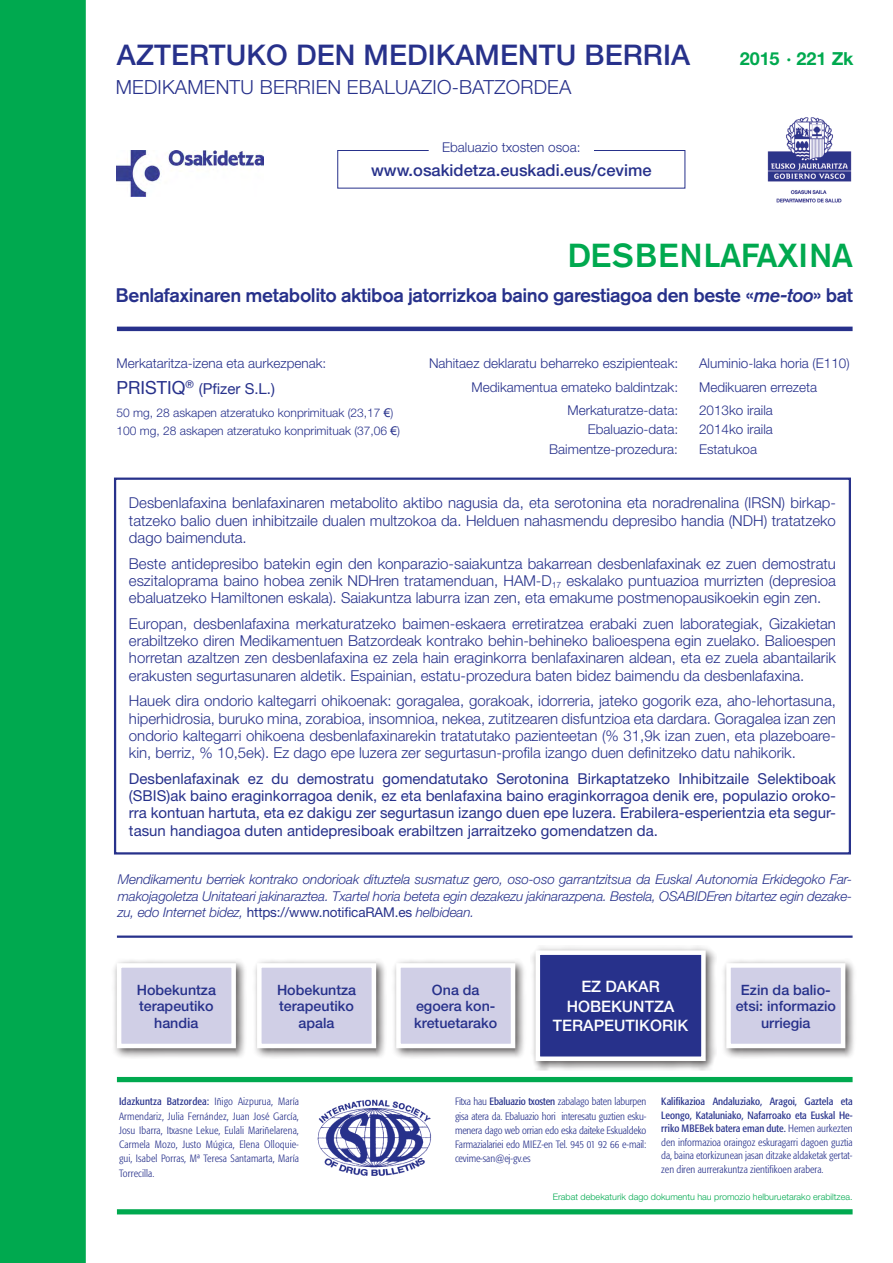
<style>
.page{position:relative;width:893px;height:1263px;background:#fff}
.page>*{position:absolute;margin:0;border:0;box-sizing:border-box;transform-origin:0 0}
.t1{font:500 33px "Akzidenz Grotesk BE";color:#00a94f}
.t2{font:500 28.5px "Helvetica Neue";letter-spacing:.005em;color:#27318b}
.t3{font:500 19.5px "Akzidenz Grotesk BE";letter-spacing:-.025em;color:#27318b}
.t4{font:300 19.5px "Helvetica Neue";letter-spacing:.01em;color:#27318b}
.t5{font:700 18px "Helvetica Neue";color:#00a94f}
.t6{font:500 16.5px "Helvetica Neue";color:#27318b}
.t7{font:500 15.75px/19.5px "Helvetica Neue";color:#fff;text-align:center}
.t8{font:300 15px/17.2px "Helvetica Neue";color:#27318b;text-align:justify}
.t9{font:15px/17.2px "Helvetica Neue";color:#27318b;text-align:justify}
.t10{font:15px "Helvetica Neue";color:#27318b}
.t11{font:500 14.25px/16.5px "Helvetica Neue";color:#27318b;text-align:center}
.t12{font:italic 300 13.5px/16.5px "Helvetica Neue";letter-spacing:-.01em;color:#27318b;text-align:justify}
.t13{font:300 13.5px "Helvetica Neue";color:#27318b}
.t14{font:300 12px/18.6px "Helvetica Neue";color:#27318b}
.t15{font:300 condensed 10.5px/14.2px "Formata";color:#27318b;text-align:justify}
.t16{font:300 9px "Helvetica Neue";color:#00a94f}
.s1{font-style:italic}
.s2{font-size:18px}
.s3{font-family:"Arial";font-weight:400}
.s4{font-weight:400;font-style:normal}
.s5{font-weight:400}
</style>
<div class="page">
<div style="left:0;top:0;width:86px;height:1263px;background:#00a94f"></div>
<img style="left:117px;top:151px;width:147px;height:45px">
<img style="left:767px;top:117px;width:85px;height:86px">
<div style="left:117px;top:1209px;width:736px;height:5px;background:#00a94f"></div>
<div style="left:117px;top:1077px;width:736px;height:5px;background:#00a94f"></div>
<div style="left:337px;top:150px;width:348px;height:38px;background:#fff;border:1px solid #27318b"></div>
<div style="left:429px;top:141px;width:164px;height:15px;background:#fff"></div>
<img style="left:317px;top:1099px;width:114px;height:77px">
<hr style="left:117px;top:327px;width:736px;height:4px;background:#27318b">
<div style="left:114px;top:477px;width:737px;height:377px;border:2px solid #27318b"></div>
<div style="left:111px;top:958px;width:136px;height:101px;background:#231f20;opacity:.75"></div>
<div style="left:119px;top:965px;width:115px;height:81px;background:#d0cfe6"></div>
<div style="left:117px;top:963px;width:119px;height:85px;border:4px solid #fff"></div>
<div style="left:252px;top:958px;width:135px;height:101px;background:#231f20;opacity:.75"></div>
<div style="left:259px;top:965px;width:115px;height:81px;background:#d0cfe6"></div>
<div style="left:257px;top:963px;width:119px;height:85px;border:4px solid #fff"></div>
<div style="left:391px;top:958px;width:135px;height:101px;background:#231f20;opacity:.75"></div>
<div style="left:398px;top:965px;width:115px;height:81px;background:#d0cfe6"></div>
<div style="left:396px;top:963px;width:119px;height:85px;border:4px solid #fff"></div>
<hr style="left:117px;top:935px;width:736px;height:3px;background:#27318b">
<div style="left:721px;top:958px;width:135px;height:101px;background:#231f20;opacity:.75"></div>
<div style="left:728px;top:965px;width:115px;height:81px;background:#d0cfe6"></div>
<div style="left:726px;top:963px;width:119px;height:85px;border:4px solid #fff"></div>
<div style="left:530px;top:945px;width:187px;height:127px;background:#231f20;opacity:.75"></div>
<div style="left:538px;top:953px;width:165px;height:106px;background:#27318b"></div>
<div style="left:536px;top:950px;width:170px;height:111px;border:4px solid #fff"></div>
<h2 class="t2" style="left:117px;top:38px;width:575px">AZTERTUKO DEN MEDIKAMENTU BERRIA</h2>
<h3 class="t4" style="left:116px;top:75px;width:457px">MEDIKAMENTU BERRIEN EBALUAZIO-BATZORDEA</h3>
<p class="t13" style="left:442px;top:139px;width:140px">Ebaluazio txosten osoa:</p>
<p class="t6" style="left:371px;top:160px;width:282px">www.osakidetza.euskadi.eus/cevime</p>
<p class="t5" style="left:740px;top:48px;width:115px">2015 · 221 Zk</p>
<h1 class="t1" style="left:568px;top:235px;width:287px">DESBENLAFAXINA</h1>
<h3 class="t3" style="left:116px;top:283px;width:739px">Benlafaxinaren metabolito aktiboa jatorrizkoa baino garestiagoa den beste «<span class="s1">me-too</span>» bat</h3>
<p class="t13" style="left:117px;top:355px;width:211px">Merkataritza-izena eta aurkezpenak:</p>
<p class="t10" style="left:117px;top:380px;width:160px"><span class="s2">PRISTIQ</span><sup>®</sup> (Pfizer S.L.)</p>
<p class="t14" style="left:117px;top:403px;width:285px">50 mg, 28 askapen atzeratuko konprimituak (23,17 <span class="s3">€</span>)<br>100 mg, 28 askapen atzeratuko konprimituak (37,06 <span class="s3">€</span>)</p>
<p class="t13" style="left:429px;top:355px;width:251px">Nahitaez deklaratu beharreko eszipienteak:</p>
<p class="t13" style="left:699px;top:355px;width:152px">Aluminio-laka horia (E110)</p>
<p class="t13" style="left:471px;top:378px;width:208px">Medikamentua emateko baldintzak:</p>
<p class="t13" style="left:699px;top:378px;width:120px">Medikuaren errezeta</p>
<p class="t13" style="left:568px;top:402px;width:112px">Merkaturatze-data:</p>
<p class="t13" style="left:699px;top:402px;width:75px">2013ko iraila</p>
<p class="t13" style="left:588px;top:421px;width:92px">Ebaluazio-data:</p>
<p class="t13" style="left:699px;top:421px;width:75px">2014ko iraila</p>
<p class="t13" style="left:549px;top:440px;width:130px">Baimentze-prozedura:</p>
<p class="t13" style="left:699px;top:440px;width:60px">Estatukoa</p>
<p class="t8" style="left:129px;top:494px;width:709px">Desbenlafaxina benlafaxinaren metabolito aktibo nagusia da, eta serotonina eta noradrenalina (IRSN) birkap&shy;tatzeko balio duen inhibitzaile dualen multzokoa da. Helduen nahasmendu depresibo handia (NDH) tratatzeko dago baimenduta.</p>
<p class="t8" style="left:129px;top:554px;width:708px">Beste antidepresibo batekin egin den konparazio-saiakuntza bakarrean desbenlafaxinak ez zuen demostratu eszitaloprama baino hobea zenik NDHren tratamenduan, HAM-D<sub>17</sub> eskalako puntuazioa murrizten (depresioa ebaluatzeko Hamiltonen eskala). Saiakuntza laburra izan zen, eta emakume postmenopausikoekin egin zen.</p>
<p class="t8" style="left:129px;top:614px;width:708px">Europan, desbenlafaxina merkaturatzeko baimen-eskaera erretiratzea erabaki zuen laborategiak, Gizakietan erabiltzeko diren Medikamentuen Batzordeak kontrako behin-behineko balioespena egin zuelako. Balioespen horretan azaltzen zen desbenlafaxina ez zela hain eraginkorra benlafaxinaren aldean, eta ez zuela abantailarik erakusten segurtasunaren aldetik. Espainian, estatu-prozedura baten bidez baimendu da desbenlafaxina.</p>
<p class="t8" style="left:129px;top:692px;width:709px">Hauek dira ondorio kaltegarri ohikoenak: goragalea, gorakoak, idorreria, jateko gogorik eza, aho-lehortasuna, hiperhidrosia, buruko mina, zorabioa, insomnioa, nekea, zutitzearen disfuntzioa eta dardara. Goragalea izan zen ondorio kaltegarri ohikoena desbenlafaxinarekin tratatutako pazienteetan (% 31,9k izan zuen, eta plazeboare&shy;kin, berriz, % 10,5ek). Ez dago epe luzera zer segurtasun-profila izango duen definitzeko datu nahikorik.</p>
<p class="t9" style="left:129px;top:770px;width:709px">Desbenlafaxinak ez du demostratu gomendatutako Serotonina Birkaptatzeko Inhibitzaile Selektiboak (SBIS)ak baino eraginkorragoa denik, ez eta benlafaxina baino eraginkorragoa denik ere, populazio oroko&shy;rra kontuan hartuta, eta ez dakigu zer segurtasun izango duen epe luzera. Erabilera-esperientzia eta segur&shy;tasun handiagoa duten antidepresiboak erabiltzen jarraitzeko gomendatzen da.</p>
<p class="t12" style="left:118px;top:871px;width:736px">Mendikamentu berriek kontrako ondorioak dituztela susmatuz gero, oso-oso garrantzitsua da Euskal Autonomia Erkidegoko Far&shy;makojagoletza Unitateari jakinaraztea. Txartel horia beteta egin dezakezu jakinarazpena. Bestela, OSABIDEren bitartez egin dezake&shy;zu, edo Internet bidez, <span class="s4">https://www.notificaRAM.es</span> helbidean.</p>
<p class="t7" style="left:553px;top:977px;width:137px">EZ DAKAR<br>HOBEKUNTZA<br>TERAPEUTIKORIK</p>
<p class="t11" style="left:137px;top:981px;width:81px">Hobekuntza terapeutiko handia</p>
<p class="t11" style="left:277px;top:981px;width:81px">Hobekuntza terapeutiko apala</p>
<p class="t11" style="left:414px;top:981px;width:84px">Ona da egoera kon&shy;kretuetarako</p>
<p class="t11" style="left:736px;top:981px;width:102px">Ezin da balio&shy;etsi: informazio urriegia</p>
<p class="t15" style="left:119px;top:1095px;width:181px"><span class="s5">Idazkuntza Batzordea:</span> Iñigo Aizpurua, María Armendariz, Julia Fernández, Juan José García, Josu Ibarra, Itxasne Lekue, Eulali Mariñelarena, Carmela Mozo, Justo Múgica, Elena Olloquie&shy;gui, Isabel Porras, Mª Teresa Santamarta, María Torrecilla.</p>
<p class="t15" style="left:455px;top:1095px;width:193px">Fitxa hau <span class="s5">Ebaluazio txosten</span> zabalago baten laburpen gisa atera da. Ebaluazio hori interesatu guztien esku&shy;menera dago web orrian edo eska daiteke Eskualdeko Farmazialariei edo MIEZ-en Tel. 945 01 92 66 e-mail: cevime-san@ej-gv.es</p>
<p class="t15" style="left:661px;top:1095px;width:193px;line-height:13.5px"><span class="s5">Kalifikazioa Andaluziako, Aragoi, Gaztela eta Leongo, Kataluniako, Nafarroako eta Euskal He&shy;rriko MBEBek batera eman dute.</span> Hemen aurkezten den informazioa oraingoz eskuragarri dagoen guztia da, baina etorkizunean jasan ditzake aldaketak gertat&shy;zen diren aurrerakuntza zientifikoen arabera.</p>
<p class="t16" style="left:553px;top:1191px;width:301px">Erabat debekaturik dago dokumentu hau promozio helburuetarako erabiltzea.</p>
</div>
